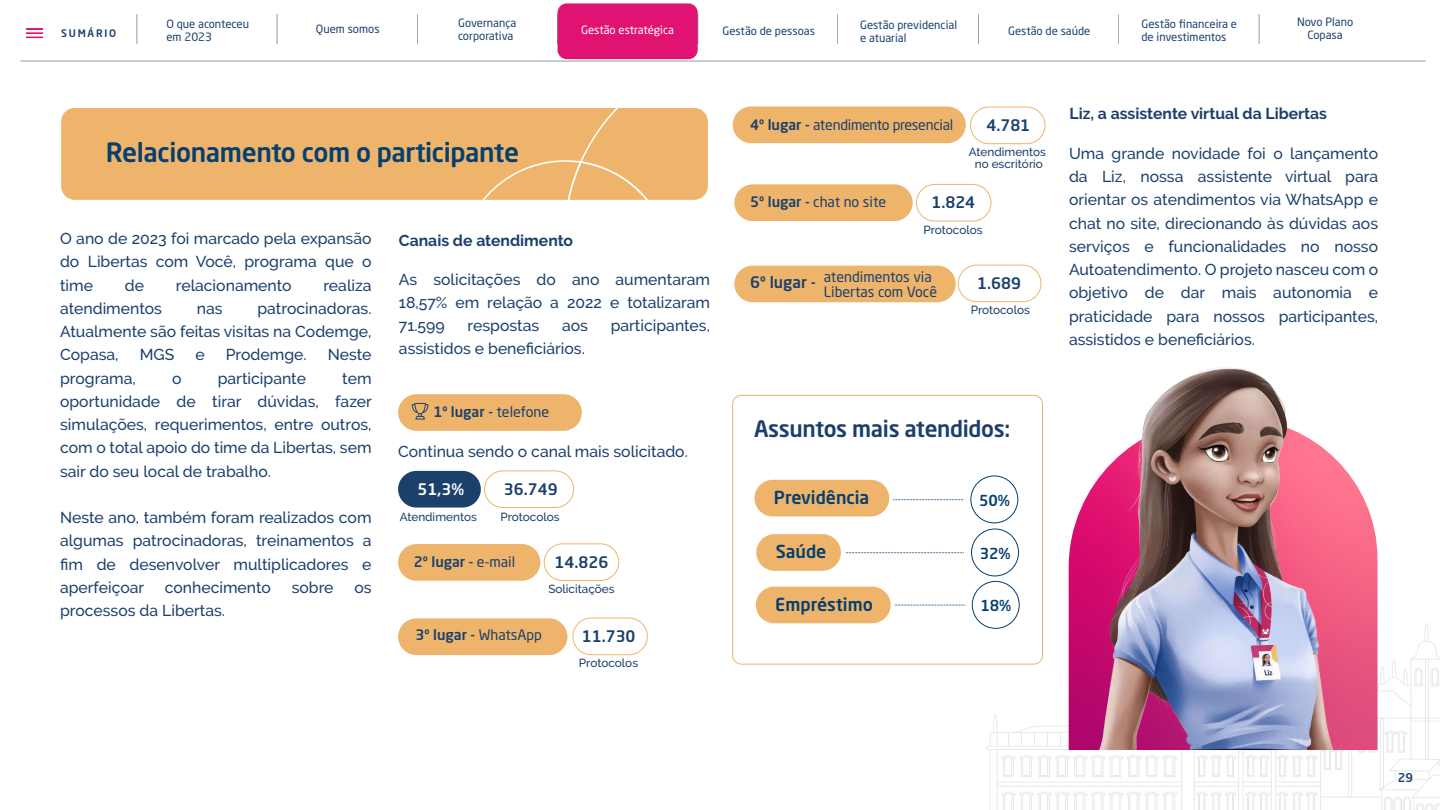
<style>
.page{position:relative;width:1440px;height:810px;background:#fff}
.page>*{position:absolute;margin:0;border:0;box-sizing:border-box;transform-origin:0 0}
.t1{font:500 26.25px "Neo Sans Std";letter-spacing:-.015em;color:#053f70}
.t2{font:500 22.5px "Neo Sans Std";letter-spacing:-.015em;color:#1a3f6c}
.t3{font:500 17.7px "Neo Sans Std";color:#053f70}
.t4{font:500 15.75px/23.2px "Raleway";color:#1b406c;text-align:justify}
.t5{font:700 15.75px "Raleway";color:#1b406c}
.t6{font:500 15.75px "Neo Sans Std";color:#1b406c}
.t7{font:500 15.75px "Neo Sans Std";color:#fff}
.t8{font:500 15px "Neo Sans Std";color:#053f70}
.t9{font:14.25px/15px "Neo Sans Std";color:#1b406c}
.t10{font:500 14.25px "Neo Sans Std";color:#1b406c}
.t11{font:14.25px "Neo Sans Std";letter-spacing:-.02em;color:#1b406c}
.t12{font:500 12px "Neo Sans Std";color:#1a3f6c}
.t13{font:500 11.77px/11.2px "Raleway";color:#1b406c;text-align:center}
.t14{font:11.32px/13.4px "Neo Sans Std";color:#1b406d}
.t15{font:11.32px "Neo Sans Std";color:#fff}
.t16{font:500 10.35px "Neo Sans Std";letter-spacing:.17em;color:#1b406d}
.s1{font-weight:400}
.s2{font-weight:500}
</style>
<div class="page">
<div style="left:558px;top:3px;width:140px;height:56px;background:#e11372;border-radius:9px"></div>
<div style="left:61px;top:108px;width:647px;height:92px;background:#eeb46b;border-radius:14px"></div>
<svg style="left:451px;top:108px;width:257px;height:92px"></svg>
<div style="left:398px;top:394px;width:184px;height:37px;background:#eeb46b;border-radius:18px"></div>
<div style="left:398px;top:471px;width:83px;height:37px;background:#1b406c;border-radius:18px"></div>
<div style="left:484px;top:471px;width:90px;height:37px;border:1px solid #eeb46b;border-radius:18px"></div>
<svg style="left:412px;top:403px;width:16px;height:17px"></svg>
<div style="left:398px;top:544px;width:142px;height:37px;background:#eeb46b;border-radius:18px"></div>
<div style="left:754px;top:480px;width:135px;height:36px;background:#eeb46b;border-radius:18px"></div>
<div style="left:544px;top:543px;width:75px;height:38px;border:1px solid #eeb46b;border-radius:18px"></div>
<div style="left:398px;top:618px;width:169px;height:37px;background:#eeb46b;border-radius:18px"></div>
<div style="left:573px;top:618px;width:75px;height:37px;border:1px solid #eeb46b;border-radius:18px"></div>
<div style="left:734px;top:184px;width:179px;height:37px;background:#eeb46b;border-radius:18px"></div>
<div style="left:916px;top:184px;width:75px;height:37px;border:1px solid #eeb46b;border-radius:18px"></div>
<div style="left:734px;top:266px;width:222px;height:36px;background:#eeb46b;border-radius:18px"></div>
<div style="left:958px;top:265px;width:83px;height:37px;border:1px solid #eeb46b;border-radius:18px"></div>
<div style="left:733px;top:107px;width:233px;height:36px;background:#eeb46b;border-radius:18px"></div>
<div style="left:970px;top:107px;width:75px;height:37px;border:1px solid #eeb46b;border-radius:18px"></div>
<div style="left:732px;top:395px;width:311px;height:269px;border:1px solid #fff;border-radius:9px"></div>
<div style="left:971px;top:476px;width:47px;height:47px;border:1px solid #053f70;border-radius:50%"></div>
<svg style="left:893px;top:499px;width:71px;height:1px"></svg>
<div style="left:756px;top:587px;width:135px;height:36px;background:#eeb46b;border-radius:18px"></div>
<div style="left:972px;top:581px;width:48px;height:48px;border:1px solid #053f70;border-radius:50%"></div>
<svg style="left:895px;top:605px;width:70px;height:1px"></svg>
<div style="left:971px;top:529px;width:48px;height:47px;border:1px solid #053f70;border-radius:50%"></div>
<svg style="left:846px;top:552px;width:118px;height:1px"></svg>
<div style="left:756px;top:534px;width:85px;height:37px;background:#eeb46b;border-radius:18px"></div>
<svg style="left:986px;top:623px;width:454px;height:187px"></svg>
<svg style="left:1069px;top:455px;width:309px;height:295px;background:#e65f8f"></svg>
<img style="left:1090px;top:367px;width:242px;height:383px">
<hr style="left:21px;top:61px;width:1405px;height:1px;background:#1b406d">
<hr style="left:137px;top:14px;width:1px;height:30px;background:#1b406d">
<hr style="left:277px;top:14px;width:1px;height:30px;background:#1b406d">
<hr style="left:417px;top:14px;width:1px;height:30px;background:#1b406d">
<hr style="left:557px;top:14px;width:1px;height:30px;background:#1b406d">
<hr style="left:698px;top:14px;width:1px;height:30px;background:#1b406d">
<hr style="left:837px;top:14px;width:1px;height:30px;background:#1b406d">
<hr style="left:978px;top:14px;width:1px;height:30px;background:#1b406d">
<hr style="left:1119px;top:14px;width:1px;height:30px;background:#1b406d">
<hr style="left:1259px;top:14px;width:1px;height:30px;background:#1b406d">
<svg style="left:26px;top:28px;width:17px;height:10px"></svg>
<p class="t16" style="left:61px;top:27px;width:57px">SUMÁRIO</p>
<p class="t14" style="left:1297px;top:15px;width:58px;text-align:center">Novo Plano<br>Copasa</p>
<p class="t14" style="left:166px;top:17px;width:84px">O que aconteceu em 2023</p>
<p class="t14" style="left:316px;top:22px;width:65px">Quem somos</p>
<p class="t14" style="left:458px;top:16px;width:60px">Governança corporativa</p>
<p class="t14" style="left:722px;top:24px;width:94px">Gestão de pessoas</p>
<p class="t14" style="left:860px;top:18px;width:99px">Gestão previdencial e atuarial</p>
<p class="t14" style="left:1008px;top:24px;width:84px">Gestão de saúde</p>
<p class="t14" style="left:1141px;top:17px;width:97px">Gestão financeira e de investimentos</p>
<p class="t15" style="left:581px;top:23px;width:94px">Gestão estratégica</p>
<h1 class="t1" style="left:106px;top:136px;width:415px">Relacionamento com o participante</h1>
<p class="t4" style="left:60px;top:227px;width:313px">O ano de 2023 foi marcado pela expansão do Libertas com Você, programa que o time</p>
<p class="t4" style="left:125px;top:274px;width:21px">de</p>
<p class="t4" style="left:176px;top:274px;width:117px">relacionamento</p>
<p class="t4" style="left:323px;top:274px;width:50px">realiza</p>
<p class="t4" style="left:60px;top:297px;width:103px">atendimentos</p>
<p class="t4" style="left:197px;top:297px;width:27px">nas</p>
<p class="t4" style="left:60px;top:297px;width:313px;text-indent:197px">patrocinadoras.<br>Atualmente são feitas visitas na Codemge, Copasa,</p>
<p class="t4" style="left:140px;top:343px;width:36px">MGS</p>
<p class="t4" style="left:195px;top:343px;width:11px">e</p>
<p class="t4" style="left:226px;top:343px;width:82px">Prodemge.</p>
<p class="t4" style="left:328px;top:343px;width:45px">Neste</p>
<p class="t4" style="left:60px;top:367px;width:77px">programa,</p>
<p class="t4" style="left:172px;top:367px;width:11px">o</p>
<p class="t4" style="left:218px;top:367px;width:90px">participante</p>
<p class="t4" style="left:60px;top:367px;width:313px;text-indent:282px">tem oportunidade de tirar dúvidas, fazer simulações, requerimentos, entre outros, com o total apoio do time da Libertas, sem sair do seu local de trabalho.</p>
<p class="t4" style="left:60px;top:506px;width:313px">Neste ano, também foram realizados com algumas patrocinadoras, treinamentos a fim de desenvolver multiplicadores e aperfeiçoar</p>
<p class="t4" style="left:165px;top:576px;width:108px">conhecimento</p>
<p class="t4" style="left:292px;top:576px;width:43px">sobre</p>
<p class="t4" style="left:354px;top:576px;width:19px">os</p>
<p class="t4" style="left:60px;top:599px;width:166px">processos da Libertas.</p>
<p class="t5" style="left:399px;top:231px;width:176px">Canais de atendimento</p>
<p class="t4" style="left:399px;top:267px;width:313px">As solicitações do ano aumentaram 18,57% em relação a 2022 e totalizaram 71.599</p>
<p class="t4" style="left:468px;top:314px;width:73px">respostas</p>
<p class="t4" style="left:562px;top:314px;width:27px">aos</p>
<p class="t4" style="left:611px;top:314px;width:101px">participantes,</p>
<p class="t4" style="left:399px;top:337px;width:187px">assistidos e beneficiários.</p>
<p class="t10" style="left:433px;top:403px;width:117px">1º lugar - <span class="s1">telefone</span></p>
<p class="t4" style="left:398px;top:439px;width:291px">Continua sendo o canal mais solicitado.</p>
<p class="t7" style="left:418px;top:479px;width:48px">51,3%</p>
<p class="t6" style="left:504px;top:479px;width:55px">36.749</p>
<p class="t13" style="left:400px;top:511px;width:79px">Atendimentos</p>
<p class="t13" style="left:500px;top:511px;width:61px">Protocolos</p>
<p class="t10" style="left:414px;top:552px;width:103px">2º lugar - <span class="s1">e-mail</span></p>
<p class="t6" style="left:555px;top:552px;width:55px">14.826</p>
<p class="t13" style="left:548px;top:583px;width:68px">Solicitações</p>
<p class="t10" style="left:416px;top:626px;width:128px">3º lugar - <span class="s1">WhatsApp</span></p>
<p class="t6" style="left:582px;top:626px;width:55px">11.730</p>
<p class="t13" style="left:579px;top:657px;width:61px">Protocolos</p>
<p class="t11" style="left:750px;top:116px;width:205px"><span class="s2">4º lugar -</span> atendimento presencial</p>
<p class="t6" style="left:986px;top:115px;width:45px">4.781</p>
<p class="t13" style="left:969px;top:147px;width:79px">Atendimentos no escritório</p>
<p class="t9" style="left:750px;top:194px;width:138px"><span class="s2">5º lugar -</span> chat no site</p>
<p class="t6" style="left:931px;top:193px;width:45px">1.824</p>
<p class="t13" style="left:924px;top:224px;width:61px">Protocolos</p>
<p class="t9" style="left:824px;top:269px;width:115px">atendimentos via<br>Libertas com Você</p>
<p class="t6" style="left:750px;top:273px;width:67px">6º lugar -</p>
<p class="t6" style="left:977px;top:273px;width:45px">1.689</p>
<p class="t13" style="left:971px;top:305px;width:61px">Protocolos</p>
<p class="t5" style="left:1070px;top:105px;width:259px">Liz, a assistente virtual da Libertas</p>
<p class="t4" style="left:1069px;top:142px;width:311px">Uma grande novidade foi o lançamento da Liz, nossa assistente virtual para orientar os atendimentos via WhatsApp e chat no site, direcionando às dúvidas aos serviços e funcionalidades no nosso Autoatendimento. O projeto nasceu com o objetivo de dar mais autonomia e praticidade para nossos participantes, assistidos e beneficiários.</p>
<h2 class="t2" style="left:754px;top:414px;width:258px">Assuntos mais atendidos:</h2>
<p class="t3" style="left:774px;top:486px;width:97px">Previdência</p>
<p class="t8" style="left:979px;top:491px;width:33px">50%</p>
<p class="t3" style="left:776px;top:541px;width:52px">Saúde</p>
<p class="t8" style="left:980px;top:544px;width:33px">32%</p>
<p class="t3" style="left:775px;top:593px;width:99px">Empréstimo</p>
<p class="t8" style="left:980px;top:596px;width:33px">18%</p>
<p class="t12" style="left:1398px;top:770px;width:17px">29</p>
</div>
